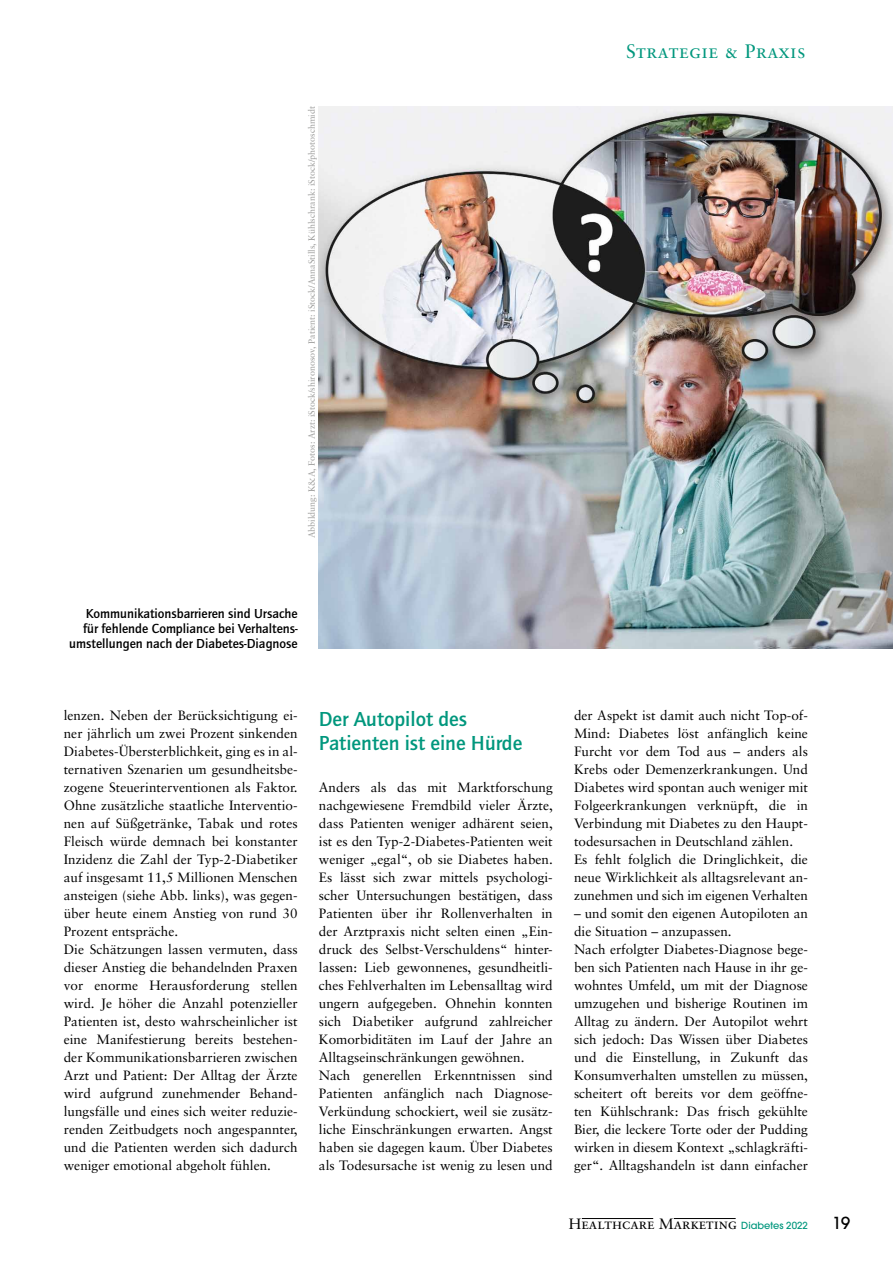
<style>
.page{position:relative;width:893px;height:1263px;background:#fff}
.page>*{position:absolute;margin:0;border:0;box-sizing:border-box;transform-origin:0 0}
.t1{font:500 21px/24px "Quay Sans ITC Std";color:#00977d}
.t2{font:19.5px "Sabon Roman SC";letter-spacing:.025em;color:#00977d}
.t3{font:500 16.5px "Avant Garde";color:#000}
.t4{font:15px "Sabon Roman SC";color:#000}
.t5{font:13.5px/18px "Sabon";color:#000}
.t6{font:500 13.5px/15px "Quay Sans ITC Std";color:#000;text-align:right}
.t7{font:9px "Sabon";color:#9d9d9c}
.s1{font-family:"Avant Garde";font-weight:500;font-size:9.75px;color:#00977d}
</style>
<div class="page">
<hr style="left:582px;top:1218px;width:71px;height:1px;background:#000">
<hr style="left:674px;top:1218px;width:62px;height:1px;background:#000">
<img style="left:319px;top:106px;width:574px;height:542px">
<p class="t7" style="left:306px;top:538px;width:433px;rotate:-90deg">Abbildung: K&amp;A, Fotos: Arzt: iStock/shironosov, Patient: iStock/AnnaStills, Kühlschrank: iStock/photoschmidt</p>
<h2 class="t2" style="left:626px;top:39px;width:181px">Strategie &amp; Praxis</h2>
<p class="t6" style="left:69px;top:606px;width:230px">Kommunikationsbarrieren sind Ursache für fehlende Compliance bei Verhaltens&shy;umstellungen nach der Diabetes-Diagnose</p>
<p class="t5" style="left:64px;top:706px;width:235px">lenzen. Neben der Berücksichtigung ei&shy;ner jährlich um zwei Prozent sinkenden Diabetes-Übersterblichkeit, ging es in al&shy;ternativen Szenarien um gesundheitsbe&shy;zogene Steuerinterventionen als Faktor.<br>Ohne zusätzliche staatliche Interventio&shy;nen auf Süßgetränke, Tabak und rotes Fleisch würde demnach bei konstanter Inzidenz die Zahl der Typ-2-Diabetiker auf insgesamt 11,5 Millionen Menschen ansteigen (siehe Abb. links), was gegen&shy;über heute einem Anstieg von rund 30<br>Prozent entspräche.<br>Die Schätzungen lassen vermuten, dass dieser Anstieg die behandelnden Praxen vor enorme Herausforderung stellen wird. Je höher die Anzahl potenzieller Patienten ist, desto wahrscheinlicher ist eine Manifestierung bereits bestehen&shy;der Kommunikationsbarrieren zwischen Arzt und Patient: Der Alltag der Ärzte wird aufgrund zunehmender Behand&shy;lungsfälle und eines sich weiter reduzie&shy;renden Zeitbudgets noch angespannter, und die Patienten werden sich dadurch weniger emotional abgeholt fühlen.</p>
<h1 class="t1" style="left:319px;top:707px;width:205px">Der Autopilot des<br>Patienten ist eine Hürde</h1>
<p class="t5" style="left:319px;top:778px;width:235px">Anders als das mit Marktforschung nachgewiesene Fremdbild vieler Ärzte, dass Patienten weniger adhärent seien, ist es den Typ-2-Diabetes-Patienten weit weniger „egal“, ob sie Diabetes haben.<br>Es lässt sich zwar mittels psychologi&shy;scher Untersuchungen bestätigen, dass Patienten über ihr Rollenverhalten in der Arztpraxis nicht selten einen „Ein&shy;druck des Selbst-Verschuldens“ hinter&shy;lassen: Lieb gewonnenes, gesundheitli&shy;ches Fehlverhalten im Lebensalltag wird ungern aufgegeben. Ohnehin konnten sich Diabetiker aufgrund zahlreicher Komorbiditäten im Lauf der Jahre an Alltagseinschränkungen gewöhnen.<br>Nach generellen Erkenntnissen sind Patienten anfänglich nach Diagnose-Verkündung schockiert, weil sie zusätz&shy;liche Einschränkungen erwarten. Angst haben sie dagegen kaum. Über Diabetes als Todesursache ist wenig zu lesen und</p>
<p class="t5" style="left:574px;top:706px;width:235px">der Aspekt ist damit auch nicht Top-of-Mind: Diabetes löst anfänglich keine Furcht vor dem Tod aus – anders als Krebs oder Demenzerkrankungen. Und Diabetes wird spontan auch weniger mit Folgeerkrankungen verknüpft, die in Verbindung mit Diabetes zu den Haupt&shy;todesursachen in Deutschland zählen.<br>Es fehlt folglich die Dringlichkeit, die neue Wirklichkeit als alltagsrelevant an&shy;zunehmen und sich im eigenen Verhalten</p>
<p class="t5" style="left:574px;top:904px;width:235px">– und somit den eigenen Autopiloten an die Situation – anzupassen.<br>Nach erfolgter Diabetes-Diagnose bege&shy;ben sich Patienten nach Hause in ihr ge&shy;wohntes Umfeld, um mit der Diagnose umzugehen und bisherige Routinen im Alltag zu ändern. Der Autopilot wehrt sich jedoch: Das Wissen über Diabetes und die Einstellung, in Zukunft das Konsumverhalten umstellen zu müssen, scheitert oft bereits vor dem geöffne&shy;ten Kühlschrank: Das frisch gekühlte Bier, die leckere Torte oder der Pudding wirken in diesem Kontext „schlagkräfti&shy;ger“. Alltagshandeln ist dann einfacher</p>
<p class="t4" style="left:569px;top:1215px;width:241px">Healthcare Marketing <span class="s1">Diabetes 2022</span></p>
<p class="t3" style="left:832px;top:1213px;width:20px">19</p>
</div>
